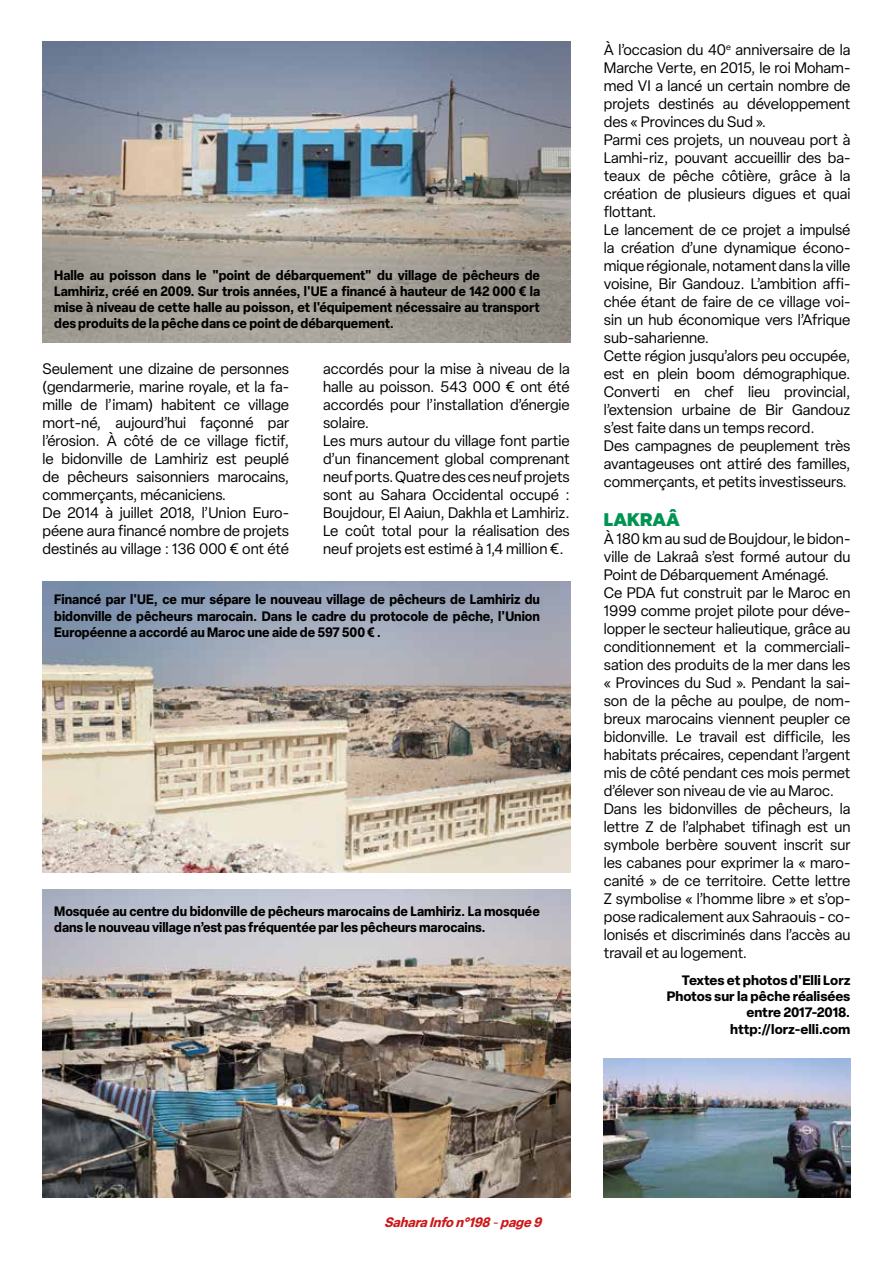
<style>
.page{position:relative;width:893px;height:1263px;background:#fff}
.page>*{position:absolute;margin:0;border:0;box-sizing:border-box;transform-origin:0 0}
.t1{font:900 18px "Elza";color:#009453}
.t2{font:15px/18px "Elza";color:#000}
.t3{font:700 13.5px/16.2px "Elza";color:#000;text-align:justify;scale:.94 1}
.t4{font:700 13.5px/16.2px "Elza";color:#000;text-align:right}
.t5{font:italic 700 13.5px "Elza";color:#cd1719;scale:.96 1}
.s1{font-weight:400}
</style>
<div class="page">
<img style="left:43px;top:41px;width:528px;height:301px">
<img style="left:43px;top:890px;width:528px;height:308px">
<img style="left:43px;top:581px;width:528px;height:292px">
<img style="left:604px;top:1059px;width:246px;height:138px">
<p class="t3" style="left:54px;top:266px;width:518px">Halle au poisson dans le "point de débarquement" du village de pêcheurs de Lamhiriz, créé en 2009. Sur trois années, l'UE a financé à hauteur de 142 000 € la mise à niveau de cette halle au poisson, et l'équipement nécessaire au transport des produits de la pêche dans ce point de débarquement.</p>
<p class="t2" style="left:43px;top:359px;width:248px">Seulement une dizaine de personnes (gendarmerie, marine royale, et la fa&shy;mille de l’imam) habitent ce village mort-né, aujourd’hui façonné par l’érosion. À côté de ce village fictif, le bidonville de Lamhiriz est peuplé de pêcheurs saisonniers marocains, commerçants, mécaniciens.<br>De 2014 à juillet 2018, l’Union Euro&shy;péene aura financé nombre de projets destinés au village : 136 000 € ont été</p>
<p class="t2" style="left:323px;top:359px;width:248px">accordés pour la mise à niveau de la halle au poisson. 543 000 € ont été accordés pour l’installation d’énergie solaire.<br>Les murs autour du village font partie d’un financement global comprenant neuf ports. Quatre des ces neuf projets sont au Sahara Occidental occupé :<br>Boujdour, El Aaiun, Dakhla et Lamhiriz.<br>Le coût total pour la réalisation des neuf projets est estimé à 1,4 million €.</p>
<p class="t3" style="left:54px;top:591px;width:518px">Financé par l'UE, ce mur sépare le nouveau village de pêcheurs de Lamhiriz du bidonville de pêcheurs marocain. Dans le cadre du protocole de pêche, l'Union Européenne a accordé au Maroc une aide de 597 500 € .</p>
<p class="t3" style="left:54px;top:902px;width:518px">Mosquée au centre du bidonville de pêcheurs marocains de Lamhiriz. La mosquée dans le nouveau village n’est pas fréquentée par les pêcheurs marocains.</p>
<p class="t2" style="left:604px;top:40px;width:248px">À l’occasion du 40<sup>e</sup> anniversaire de la Marche Verte, en 2015, le roi Moham&shy;med VI a lancé un certain nombre de projets destinés au développement des « Provinces du Sud ».<br>Parmi ces projets, un nouveau port à Lamhi-riz, pouvant accueillir des ba&shy;teaux de pêche côtière, grâce à la création de plusieurs digues et quai flottant.<br>Le lancement de ce projet a impulsé la création d’une dynamique écono&shy;mique régionale, notament dans la ville voisine, Bir Gandouz. L’ambition affi&shy;chée étant de faire de ce village voi&shy;sin un hub économique vers l’Afrique sub-saharienne.<br>Cette région jusqu’alors peu occupée, est en plein boom démographique.<br>Converti en chef lieu provincial, l’extension urbaine de Bir Gandouz s’est faite dans un temps record.<br>Des campagnes de peuplement très avantageuses ont attiré des familles, commerçants, et petits investisseurs.</p>
<p class="t1" style="left:604px;top:507px;width:78px">LAKRAÂ</p>
<p class="t2" style="left:604px;top:530px;width:248px">À 180 km au sud de Boujdour, le bidon&shy;ville de Lakraâ s’est formé autour du Point de Débarquement Aménagé.<br>Ce PDA fut construit par le Maroc en 1999 comme projet pilote pour déve&shy;lopper le secteur halieutique, grâce au conditionnement et la commerciali&shy;sation des produits de la mer dans les « Provinces du Sud ». Pendant la sai&shy;son de la pêche au poulpe, de nom&shy;breux marocains viennent peupler ce bidonville. Le travail est difficile, les habitats précaires, cependant l’argent mis de côté pendant ces mois permet d’élever son niveau de vie au Maroc.<br>Dans les bidonvilles de pêcheurs, la lettre Z de l’alphabet tifinagh est un symbole berbère souvent inscrit sur les cabanes pour exprimer la « maro&shy;canité » de ce territoire. Cette lettre Z symbolise « l’homme libre » et s’op&shy;pose radicalement aux Sahraouis - co&shy;lonisés et discriminés dans l’accès au travail et au logement.</p>
<p class="t4" style="left:667px;top:972px;width:185px">Textes et photos d'Elli Lorz<br>Photos sur la pêche réalisées entre 2017-2018. http://lorz-elli.com</p>
<p class="t5" style="left:384px;top:1212px;width:170px">SaharaInfon°198<span class="s1">-</span>page9</p>
</div>
